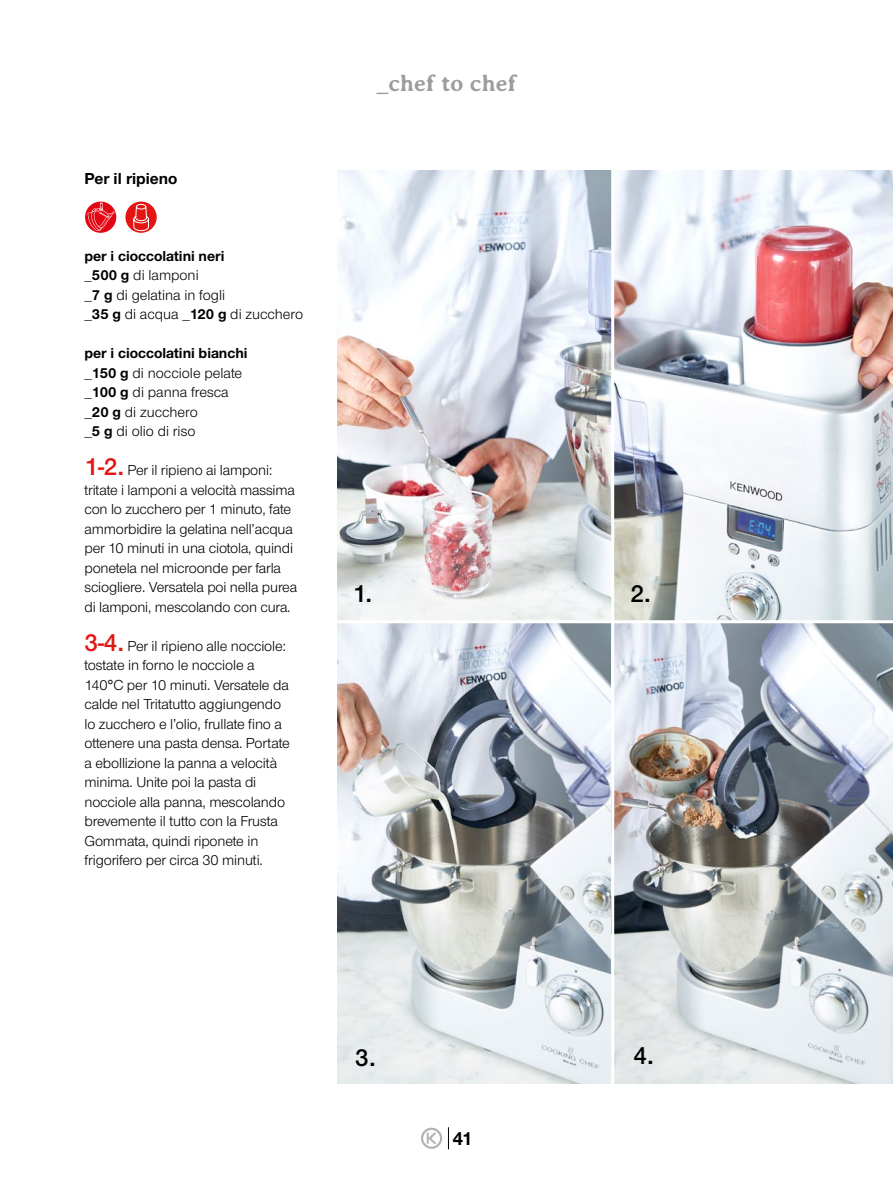
<style>
.page{position:relative;width:893px;height:1191px;background:#fff}
.page>*{position:absolute;margin:0;border:0;box-sizing:border-box;transform-origin:0 0}
.t1{font:600 25.5px "Nimbus Sans Novus T";color:#000}
.t2{font:700 24px "Averia Serif";letter-spacing:-.01em;color:#9d9d9c}
.t3{font:700 19.5px "Nimbus Sans Novus T";color:#000}
.t4{font:700 16.5px "Nimbus Sans Novus T";color:#000}
.t5{font:15px/19.5px "Nimbus Sans Novus T";letter-spacing:-.01em;color:#000}
.s1{font-weight:700}
.s2{font-weight:600;font-size:25.5px;color:#e41513}
</style>
<div class="page">
<svg style="left:448px;top:1127px;width:1px;height:22px"></svg>
<div style="left:421px;top:1127px;width:21px;height:21px;border:2px solid #b3b2b2;border-radius:50%"></div>
<svg style="left:427px;top:1132px;width:10px;height:11px"></svg>
<img style="left:337px;top:170px;width:274px;height:450px">
<img style="left:337px;top:623px;width:274px;height:460px">
<img style="left:614px;top:623px;width:279px;height:460px">
<img style="left:614px;top:170px;width:279px;height:450px">
<svg style="left:85px;top:201px;width:31px;height:32px"></svg>
<svg style="left:88px;top:202px;width:26px;height:29px"></svg>
<svg style="left:125px;top:201px;width:32px;height:32px"></svg>
<svg style="left:133px;top:204px;width:16px;height:27px"></svg>
<p class="t4" style="left:84px;top:168px;width:94px">Per il ripieno</p>
<p class="t5" style="left:84px;top:246px;width:220px"><span class="s1">per i cioccolatini neri<br></span>_<span class="s1">500 g</span> di lamponi<br>_<span class="s1">7 g</span> di gelatina in fogli<br>_<span class="s1">35 g</span> di acqua _<span class="s1">120 g</span> di zucchero</p>
<p class="t5" style="left:84px;top:343px;width:165px"><span class="s1">per i cioccolatini bianchi </span>_<span class="s1">150 g</span> di nocciole pelate _<span class="s1">100 g</span> di panna fresca _<span class="s1">20 g</span> di zucchero<br>_<span class="s1">5 g</span> di olio di riso</p>
<p class="t5" style="left:84px;top:460px;width:214px"><span class="s2">1-2.</span> Per il ripieno ai lamponi: tritate i lamponi a velocità massima con lo zucchero per 1 minuto, fate ammorbidire la gelatina nell’acqua per 10 minuti in una ciotola, quindi ponetela nel microonde per farla sciogliere. Versatela poi nella purea di lamponi, mescolando con cura.</p>
<p class="t5" style="left:84px;top:635px;width:207px"><span class="s2">3-4.</span> Per il ripieno alle nocciole: tostate in forno le nocciole a<br>140°C per 10 minuti. Versatele da calde nel Tritatutto aggiungendo lo zucchero e l’olio, frullate fino a ottenere una pasta densa. Portate a ebollizione la panna a velocità minima. Unite poi la pasta di nocciole alla panna, mescolando brevemente il tutto con la Frusta<br>Gommata, quindi riponete in frigorifero per circa 30 minuti.</p>
<h2 class="t2" style="left:376px;top:70px;width:142px">_chef to chef</h2>
<h1 class="t1" style="left:353px;top:578px;width:21px">1.</h1>
<h1 class="t1" style="left:630px;top:578px;width:22px">2.</h1>
<h1 class="t1" style="left:355px;top:1042px;width:22px">3.</h1>
<h1 class="t1" style="left:633px;top:1040px;width:22px">4.</h1>
<h3 class="t3" style="left:452px;top:1126px;width:22px">41</h3>
</div>
